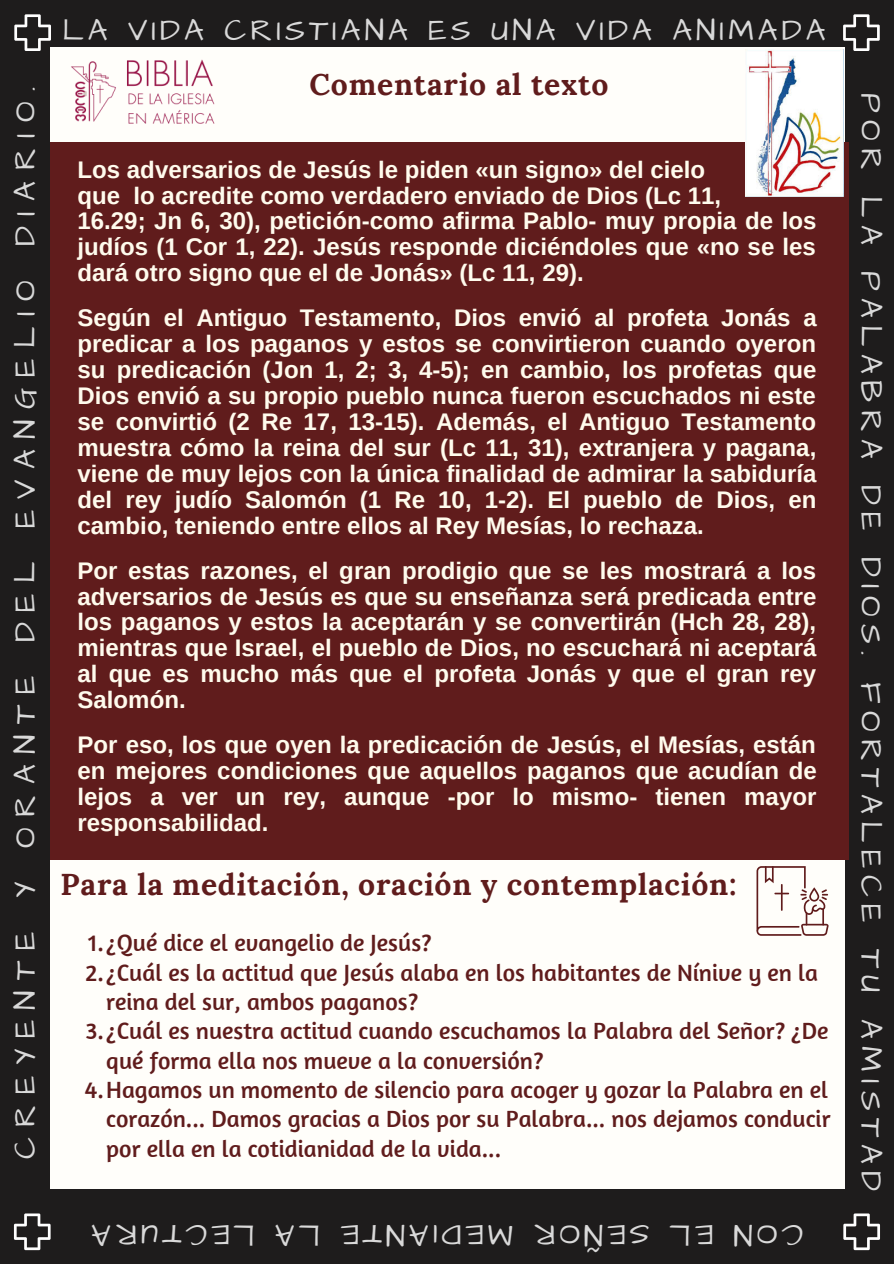
<style>
.page{position:relative;width:894px;height:1264px;background:#fff}
.page>*{position:absolute;margin:0;border:0;box-sizing:border-box;transform-origin:0 0}
.t1{font:30.9px "Architects Daughter";letter-spacing:.23em;color:#d9d9d9}
.t2{font:30.9px "Architects Daughter";letter-spacing:.345em;color:#d9d9d9}
.t3{font:30.9px "Architects Daughter";letter-spacing:.13em;color:#d9d9d9}
.t4{font:30.9px "Architects Daughter";letter-spacing:.125em;color:#d9d9d9}
.t5{font:700 30px "Lora";letter-spacing:.025em;color:#601c1c}
.t6{font:700 24px/26px "Arimo";color:#fffbed;text-align:justify}
.t7{font:24px/29.2px "Amaranth";color:#601c1c}
</style>
<div class="page">
<div style="left:0;top:0;width:893px;height:1263px;background:#1e1c1c"></div>
<div style="left:51px;top:47px;width:794px;height:1141px;background:#fffefa"></div>
<svg style="left:843px;top:14px;width:36px;height:37px"></svg>
<svg style="left:843px;top:1213px;width:36px;height:37px"></svg>
<svg style="left:14px;top:1213px;width:37px;height:37px"></svg>
<svg style="left:14px;top:14px;width:37px;height:37px"></svg>
<div style="left:51px;top:142px;width:798px;height:717px;background:#601c1c"></div>
<img style="left:745px;top:50px;width:98px;height:146px">
<img style="left:71px;top:59px;width:144px;height:65px">
<svg style="left:756px;top:866px;width:72px;height:69px"></svg>
<p class="t2" style="left:4px;top:1159px;width:1074px;rotate:-90deg">CREYENTE Y ORANTE DEL EVANGELIO DIARIO.</p>
<p class="t3" style="left:62px;top:10px;width:764px">LA VIDA CRISTIANA ES UNA VIDA ANIMADA</p>
<p class="t5" style="left:309px;top:65px;width:300px">Comentario al texto</p>
<p class="t6" style="left:77px;top:156px;width:629px">Los adversarios de Jesús le piden «un signo» del cielo</p>
<p class="t6" style="left:77px;top:182px;width:645px">que lo acredite como verdadero enviado de Dios (Lc 11,</p>
<p class="t6" style="left:77px;top:208px;width:740px">16.29; Jn 6, 30), petición-como afirma Pablo- muy propia de los judíos (1 Cor 1, 22). Jesús responde diciéndoles que «no se les dará otro signo que el de Jonás» (Lc 11, 29).</p>
<p class="t6" style="left:77px;top:305px;width:740px">Según el Antiguo Testamento, Dios envió al profeta Jonás a predicar a los paganos y estos se convirtieron cuando oyeron su predicación (Jon 1, 2; 3, 4-5); en cambio, los profetas que Dios envió a su propio pueblo nunca fueron escuchados ni este se convirtió (2 Re 17, 13-15). Además, el Antiguo Testamento muestra cómo la reina del sur (Lc 11, 31), extranjera y pagana, viene de muy lejos con la única finalidad de admirar la sabiduría del rey judío Salomón (1 Re 10, 1-2). El pueblo de Dios, en cambio, teniendo entre ellos al Rey Mesías, lo rechaza.</p>
<p class="t6" style="left:77px;top:557px;width:740px">Por estas razones, el gran prodigio que se les mostrará a los adversarios de Jesús es que su enseñanza será predicada entre los paganos y estos la aceptarán y se convertirán (Hch 28, 28), mientras que Israel, el pueblo de Dios, no escuchará ni aceptará al que es mucho más que el profeta Jonás y que el gran rey Salomón.</p>
<p class="t6" style="left:77px;top:732px;width:740px">Por eso, los que oyen la predicación de Jesús, el Mesías, están en mejores condiciones que aquellos paganos que acudían de lejos a ver un rey, aunque -por lo mismo- tienen mayor responsabilidad.</p>
<p class="t5" style="left:61px;top:864px;width:677px">Para la meditación, oración y contemplación:</p>
<p class="t7" style="left:88px;top:928px;width:345px">1.¿Qué dice el evangelio de Jesús?</p>
<p class="t7" style="left:106px;top:957px;width:713px;text-indent:-21px">2.¿Cuál es la actitud que Jesús alaba en los habitantes de Nínive y en la reina del sur, ambos paganos?</p>
<p class="t7" style="left:106px;top:1015px;width:723px;text-indent:-21px">3.¿Cuál es nuestra actitud cuando escuchamos la Palabra del Señor? ¿De qué forma ella nos mueve a la conversión?</p>
<p class="t7" style="left:106px;top:1074px;width:725px;text-align:justify;text-indent:-21px">4.Hagamos un momento de silencio para acoger y gozar la Palabra en el corazón... Damos gracias a Dios por su Palabra... nos dejamos conducir por ella en la cotidianidad de la vida...</p>
<p class="t4" style="left:255px;top:1255px;width:165px;rotate:-180deg">LECTURA</p>
<p class="t1" style="left:320px;top:1255px;width:47px;rotate:-180deg">LA</p>
<p class="t1" style="left:513px;top:1255px;width:174px;rotate:-180deg">MED AI NTE</p>
<p class="t1" style="left:649px;top:1255px;width:117px;rotate:-180deg">SEÑOR</p>
<p class="t1" style="left:713px;top:1255px;width:45px;rotate:-180deg">EL</p>
<p class="t1" style="left:802px;top:1255px;width:71px;rotate:-180deg">CON</p>
<p class="t1" style="left:891px;top:93px;width:1099px;rotate:90deg">POR LA PALABRA DE DIOS. FORTALECE TU AMISTAD</p>
</div>
